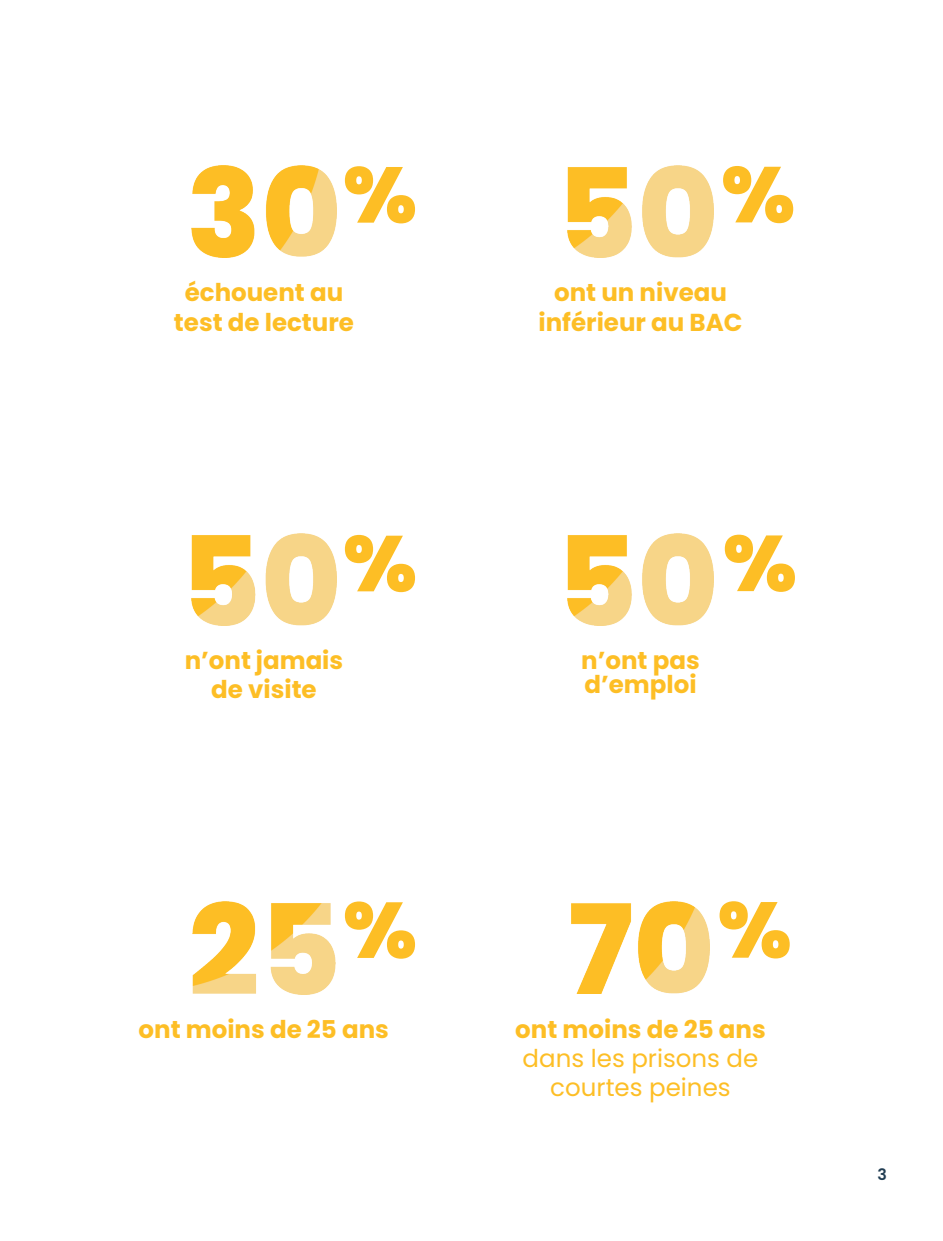
<style>
.page{position:relative;width:943px;height:1241px;background:#fff}
.page>*{position:absolute;margin:0;border:0;box-sizing:border-box;transform-origin:0 0}
.t1{font:900 78.23px "Poppins";color:#fdbe25}
.t2{font:700 24.5px/29.4px "Poppins";color:#fdbe25;text-align:center}
.t3{font:24.5px/29.4px "Poppins";color:#fdbe25;text-align:center}
.t4{font:600 15.75px "Poppins";color:#223e53}
</style>
<div class="page">
<img style="left:192px;top:166px;width:144px;height:91px">
<img style="left:192px;top:901px;width:143px;height:92px">
<img style="left:571px;top:901px;width:139px;height:92px">
<img style="left:567px;top:166px;width:146px;height:91px">
<img style="left:567px;top:533px;width:146px;height:92px">
<img style="left:191px;top:533px;width:146px;height:92px">
<h1 class="t1" style="left:343px;top:150px;width:75px">%</h1>
<p class="t2" style="left:174px;top:278px;width:181px">échouent au test de lecture</p>
<h1 class="t1" style="left:343px;top:518px;width:75px">%</h1>
<p class="t2" style="left:185px;top:645px;width:160px">n’ont jamais de visite</p>
<h1 class="t1" style="left:343px;top:885px;width:75px">%</h1>
<p class="t2" style="left:138px;top:1014px;width:252px">ont moins de 25 ans</p>
<h1 class="t1" style="left:721px;top:150px;width:75px">%</h1>
<p class="t2" style="left:538px;top:278px;width:205px">ont un niveau inférieur au BAC</p>
<p class="t2" style="left:581px;top:648px;width:120px;line-height:24.5px;text-align:left">n’ont pas d’emploi</p>
<h1 class="t1" style="left:723px;top:518px;width:75px">%</h1>
<h1 class="t1" style="left:718px;top:884px;width:75px">%</h1>
<p class="t2" style="left:515px;top:1014px;width:252px">ont moins de 25 ans</p>
<p class="t3" style="left:522px;top:1043px;width:237px">dans les prisons de courtes peines</p>
<p class="t4" style="left:877px;top:1165px;width:11px">3</p>
</div>
